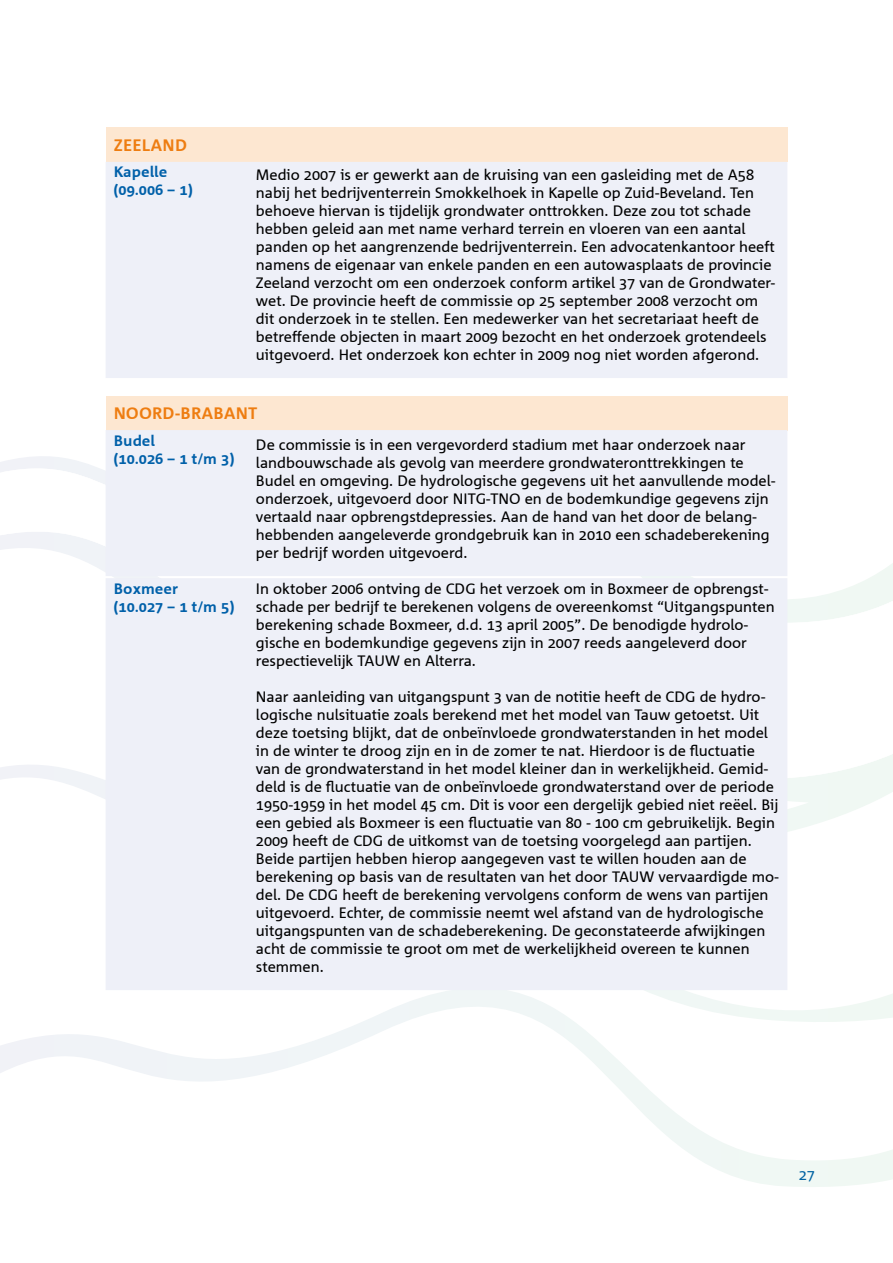
<style>
.page{position:relative;width:893px;height:1263px;background:#fff}
.page>*{position:absolute;margin:0;border:0;box-sizing:border-box;transform-origin:0 0}
.t1{font:700 16.5px "Agrofont";color:#ee7d11}
.t2{font:15px/18px "Agrofont";color:#000}
.t3{font:700 15px/18px "Agrofont";color:#0060a9}
.t4{font:15px "Agrofont";color:#0060a9}
</style>
<div class="page">
<svg style="left:0;top:396px;width:893px;height:210px"></svg>
<svg style="left:707px;top:1164px;width:186px;height:23px;fill:#f0f8f4"></svg>
<svg style="left:0;top:754px;width:893px;height:410px"></svg>
<div style="left:106px;top:128px;width:681px;height:34px;background:#fde7d1"></div>
<div style="left:106px;top:162px;width:681px;height:216px;background:#eef0f8"></div>
<div style="left:106px;top:396px;width:681px;height:34px;background:#fde7d1"></div>
<div style="left:106px;top:430px;width:681px;height:146px;background:#eef0f8"></div>
<div style="left:106px;top:578px;width:681px;height:412px;background:#eef0f8"></div>
<p class="t1" style="left:114px;top:136px;width:75px">ZEELAND</p>
<p class="t3" style="left:114px;top:164px;width:80px">Kapelle (09.006 – 1)</p>
<p class="t2" style="left:256px;top:166px;width:520px">Medio 2007 is er gewerkt aan de kruising van een gasleiding met de A58 nabij het bedrijventerrein Smokkelhoek in Kapelle op Zuid-Beveland. Ten behoeve hiervan is tijdelijk grondwater onttrokken. Deze zou tot schade hebben geleid aan met name verhard terrein en vloeren van een aantal panden op het aangrenzende bedrijventerrein. Een advocatenkantoor heeft namens de eigenaar van enkele panden en een autowasplaats de provincie Zeeland verzocht om een onderzoek conform artikel 37 van de Grondwater&shy;wet. De provincie heeft de commissie op 25 september 2008 verzocht om dit onderzoek in te stellen. Een medewerker van het secretariaat heeft de betreffende objecten in maart 2009 bezocht en het onderzoek grotendeels uitgevoerd. Het onderzoek kon echter in 2009 nog niet worden afgerond.</p>
<p class="t1" style="left:114px;top:405px;width:145px">NOORD-BRABANT</p>
<p class="t3" style="left:114px;top:432px;width:122px">Budel<br>(10.026 – 1 t/m 3)</p>
<p class="t2" style="left:256px;top:436px;width:521px">De commissie is in een vergevorderd stadium met haar onderzoek naar landbouwschade als gevolg van meerdere grondwateronttrekkingen te Budel en omgeving. De hydrologische gegevens uit het aanvullende model&shy;onderzoek, uitgevoerd door NITG-TNO en de bodemkundige gegevens zijn vertaald naar opbrengstdepressies. Aan de hand van het door de belang&shy;hebbenden aangeleverde grondgebruik kan in 2010 een schadeberekening per bedrijf worden uitgevoerd.</p>
<p class="t3" style="left:114px;top:580px;width:122px">Boxmeer<br>(10.027 – 1 t/m 5)</p>
<p class="t2" style="left:256px;top:580px;width:520px">In oktober 2006 ontving de CDG het verzoek om in Boxmeer de opbrengst&shy;schade per bedrijf te berekenen volgens de overeenkomst “Uitgangspunten berekening schade Boxmeer, d.d. 13 april 2005”. De benodigde hydrolo&shy;gische en bodemkundige gegevens zijn in 2007 reeds aangeleverd door respectievelijk TAUW en Alterra.</p>
<p class="t2" style="left:256px;top:688px;width:524px">Naar aanleiding van uitgangspunt 3 van de notitie heeft de CDG de hydro&shy;logische nulsituatie zoals berekend met het model van Tauw getoetst. Uit deze toetsing blijkt, dat de onbeïnvloede grondwaterstanden in het model in de winter te droog zijn en in de zomer te nat. Hierdoor is de fluctuatie van de grondwaterstand in het model kleiner dan in werkelijkheid. Gemid&shy;deld is de fluctuatie van de onbeïnvloede grondwaterstand over de periode 1950-1959 in het model 45 cm. Dit is voor een dergelijk gebied niet reëel. Bij een gebied als Boxmeer is een fluctuatie van 80 - 100 cm gebruikelijk. Begin 2009 heeft de CDG de uitkomst van de toetsing voorgelegd aan partijen.<br>Beide partijen hebben hierop aangegeven vast te willen houden aan de berekening op basis van de resultaten van het door TAUW vervaardigde mo&shy;del. De CDG heeft de berekening vervolgens conform de wens van partijen uitgevoerd. Echter, de commissie neemt wel afstand van de hydrologische uitgangspunten van de schadeberekening. De geconstateerde afwijkingen acht de commissie te groot om met de werkelijkheid overeen te kunnen stemmen.</p>
<p class="t4" style="left:799px;top:1167px;width:18px">27</p>
</div>
